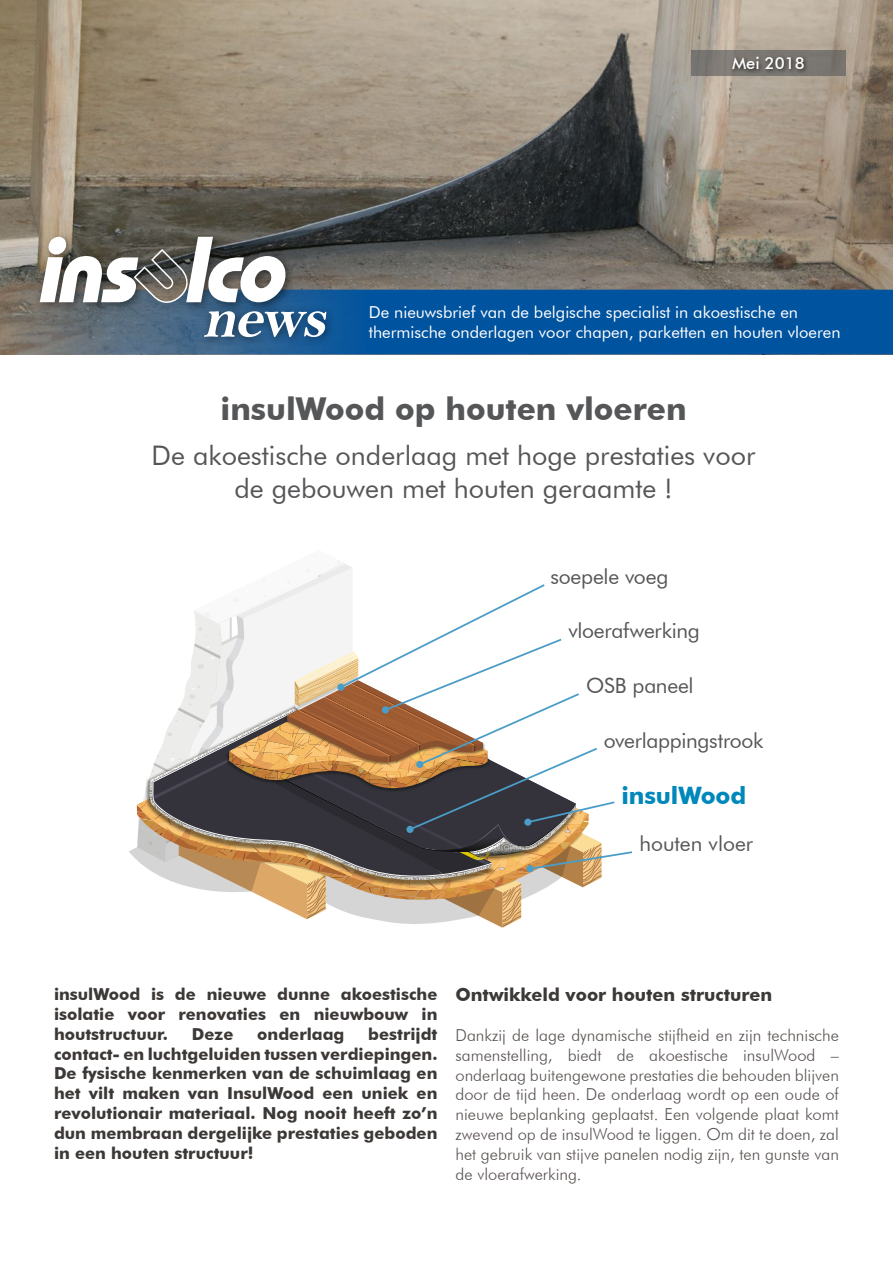
<style>
.page{position:relative;width:893px;height:1263px;background:#fff}
.page>*{position:absolute;margin:0;border:0;box-sizing:border-box;transform-origin:0 0}
.t1{font:700 31.5px "Futura BT";color:#555658}
.t2{font:27px/32.4px "Futura BT";color:#555658;text-align:center}
.t3{font:700 24px "Futura BT";letter-spacing:-.01em;color:#08b}
.t4{font:21px "Futura BT";letter-spacing:-.01em;color:#555658}
.t5{font:700 18px "Futura BT";color:#3c3836}
.t6{font:300 16.5px/19.8px "Futura BT";color:#5a5351;text-align:justify}
.t7{font:700 16.5px/19.8px "Futura BT";color:#3c3836;text-align:justify}
.t8{font:16.5px/19.8px "Futura BT";color:#fff}
.t9{font:500 16.5px "Futura BT";color:#fff}
</style>
<div class="page">
<img style="left:0;top:0;width:893px;height:290px">
<svg style="left:0;top:290px;width:893px;height:64px;background:#145997"></svg>
<div style="left:198px;top:305px;width:138px;height:42px;background:#000;opacity:.45"></div>
<svg style="left:204px;top:311px;width:122px;height:26px"></svg>
<div style="left:35px;top:231px;width:262px;height:83px;background:#000;opacity:.45"></div>
<svg style="left:40px;top:236px;width:246px;height:67px"></svg>
<div style="left:691px;top:50px;width:155px;height:26px;background:#797671"></div>
<div style="left:730px;top:55px;width:79px;height:19px;background:#000;opacity:.65"></div>
<svg style="left:129px;top:556px;width:504px;height:372px"></svg>
<div style="left:337px;top:684px;width:7px;height:7px;background:#4a9dc7;border-radius:50%"></div>
<p class="t9" style="left:732px;top:53px;width:74px">Mei 2018</p>
<p class="t8" style="left:369px;top:302px;width:473px">De nieuwsbrief van de belgische specialist in akoestische en thermische onderlagen voor chapen, parketten en houten vloeren</p>
<h1 class="t1" style="left:221px;top:390px;width:468px">insulWood op houten vloeren</h1>
<h2 class="t2" style="left:152px;top:439px;width:605px">De akoestische onderlaag met hoge prestaties voor de gebouwen met houten geraamte !</h2>
<p class="t4" style="left:551px;top:564px;width:119px">soepele voeg</p>
<p class="t4" style="left:568px;top:618px;width:133px">vloerafwerking</p>
<p class="t4" style="left:586px;top:673px;width:109px">OSB paneel</p>
<p class="t4" style="left:604px;top:727px;width:161px">overlappingstrook</p>
<h3 class="t3" style="left:622px;top:781px;width:126px">insulWood</h3>
<p class="t4" style="left:639px;top:831px;width:115px">houten vloer</p>
<p class="t7" style="left:54px;top:984px;width:385px">insulWood is de nieuwe dunne akoestische isolatie voor renovaties en nieuwbouw in houtstructuur.</p>
<p class="t7" style="left:54px;top:1024px;width:385px;text-indent:314px">bestrijdt contact- en luchtgeluiden tussen verdiepingen.<br>De fysische kenmerken van de schuimlaag en het vilt maken van InsulWood een uniek en revolutionair materiaal. Nog nooit heeft zo’n dun membraan dergelijke prestaties geboden in een houten structuur!</p>
<p class="t7" style="left:192px;top:1024px;width:43px">Deze</p>
<p class="t7" style="left:257px;top:1024px;width:89px">onderlaag</p>
<p class="t5" style="left:455px;top:984px;width:318px">Ontwikkeld voor houten structuren</p>
<p class="t6" style="left:455px;top:1025px;width:385px">Dankzij de lage dynamische stijfheid en zijn technische samenstelling, biedt de akoestische insulWood – onderlaag buitengewone prestaties die behouden blijven door de tijd heen. De onderlaag wordt op een oude of nieuwe beplanking geplaatst. Een volgende plaat komt zwevend op de insulWood te liggen. Om dit te doen, zal het gebruik van stijve panelen nodig zijn, ten gunste van de vloerafwerking.</p>
</div>
